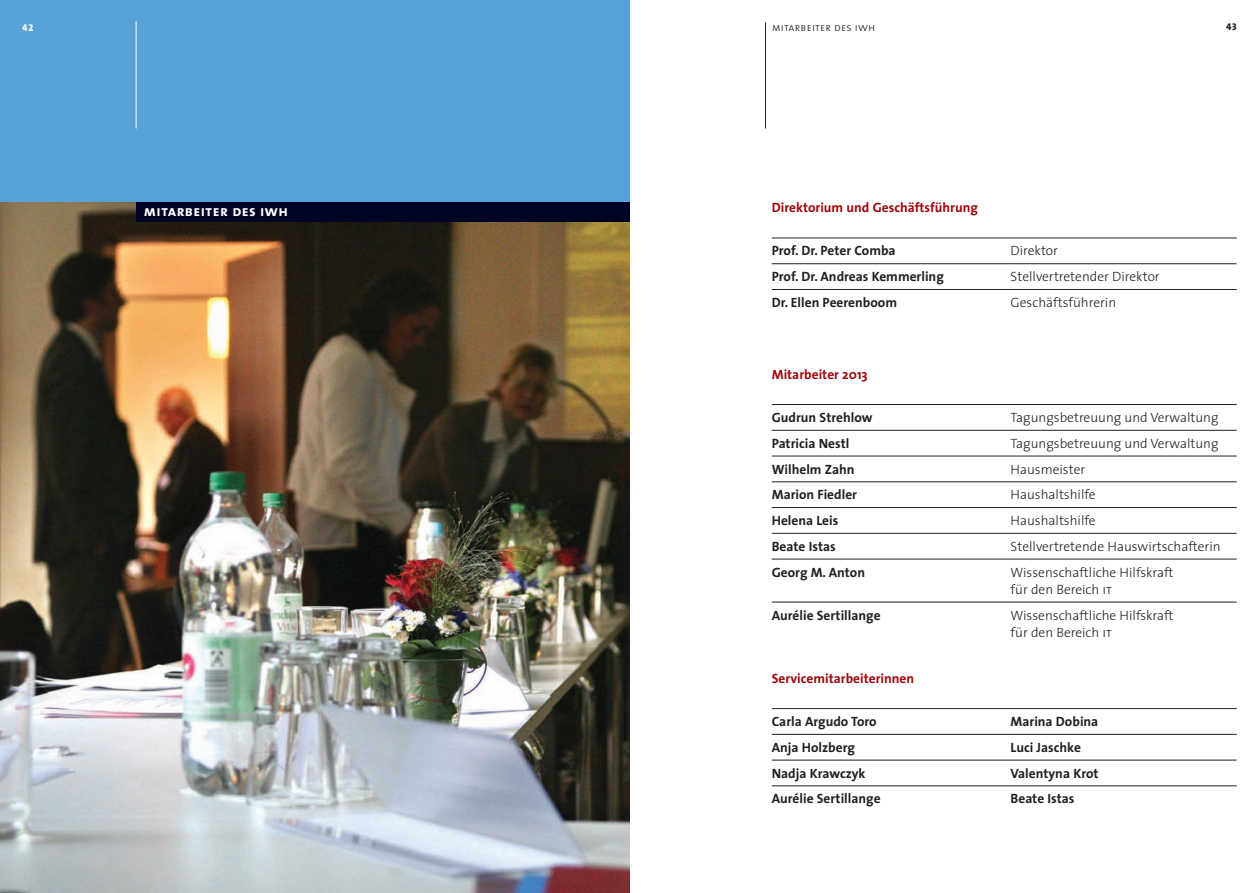
<style>
.page{position:relative;width:1259px;height:893px;background:#fff}
.page>*{position:absolute;margin:0;border:0;box-sizing:border-box;transform-origin:0 0}
.t1{font:15px "The Sans Bold Caps";letter-spacing:.03em;color:#fff}
.t2{font:700 13.5px "The Sans";color:#231f20}
.t3{font:300 13.5px/17.2px "The Sans";color:#231f20}
.t4{font:700 13.5px "The Sans";color:#9d070d}
.t5{font:11.25px "The Sans Light Caps";letter-spacing:.015em;color:#231f20}
.t6{font:9.75px "The Sans Extra Bold Caps";color:#fff}
.t7{font:9.75px "The Sans Extra Bold Caps";color:#231f20}
.s1{font-family:"The Sans Light Caps";font-weight:400}
</style>
<div class="page">
<img style="left:0;top:202px;width:629px;height:691px">
<div style="left:0;top:0;width:629px;height:202px;background:#56a1d8"></div>
<div style="left:136px;top:202px;width:493px;height:20px;background:#000424"></div>
<hr style="left:136px;top:21px;width:1px;height:108px;background:#fff">
<hr style="left:765px;top:22px;width:1px;height:107px;background:#231f20">
<hr style="left:772px;top:238px;width:464px;height:1px;background:#231f20">
<hr style="left:772px;top:263px;width:464px;height:1px;background:#231f20">
<hr style="left:772px;top:289px;width:464px;height:1px;background:#231f20">
<hr style="left:772px;top:404px;width:464px;height:1px;background:#231f20">
<hr style="left:772px;top:430px;width:464px;height:1px;background:#231f20">
<hr style="left:772px;top:456px;width:464px;height:1px;background:#231f20">
<hr style="left:772px;top:482px;width:464px;height:1px;background:#231f20">
<hr style="left:772px;top:507px;width:464px;height:1px;background:#231f20">
<hr style="left:772px;top:533px;width:464px;height:1px;background:#231f20">
<hr style="left:772px;top:559px;width:464px;height:1px;background:#231f20">
<hr style="left:772px;top:602px;width:464px;height:1px;background:#231f20">
<hr style="left:772px;top:708px;width:464px;height:1px;background:#231f20">
<hr style="left:772px;top:734px;width:464px;height:1px;background:#231f20">
<hr style="left:772px;top:760px;width:464px;height:1px;background:#231f20">
<hr style="left:772px;top:786px;width:464px;height:1px;background:#231f20">
<p class="t6" style="left:22px;top:24px;width:12px">42</p>
<p class="t5" style="left:772px;top:23px;width:105px">mitarbeiter des iwh</p>
<p class="t7" style="left:1226px;top:23px;width:12px">43</p>
<p class="t1" style="left:144px;top:206px;width:145px">mitarbeiter des iwh</p>
<p class="t4" style="left:772px;top:203px;width:208px">Direktorium und Geschäftsführung</p>
<p class="t2" style="left:772px;top:246px;width:125px">Prof. Dr. Peter Comba</p>
<p class="t3" style="left:1010px;top:244px;width:49px">Direktor</p>
<p class="t2" style="left:772px;top:271px;width:174px">Prof. Dr. Andreas Kemmerling</p>
<p class="t3" style="left:1010px;top:269px;width:151px">Stellvertretender Direktor</p>
<p class="t2" style="left:772px;top:297px;width:127px">Dr. Ellen Peerenboom</p>
<p class="t3" style="left:1010px;top:295px;width:107px">Geschäftsführerin</p>
<p class="t4" style="left:772px;top:369px;width:98px">Mitarbeiter 2013</p>
<p class="t2" style="left:772px;top:412px;width:102px">Gudrun Strehlow</p>
<p class="t3" style="left:1010px;top:410px;width:209px">Tagungsbetreuung und Verwaltung</p>
<p class="t2" style="left:772px;top:438px;width:79px">Patricia Nestl</p>
<p class="t3" style="left:1010px;top:436px;width:209px">Tagungsbetreuung und Verwaltung</p>
<p class="t2" style="left:772px;top:464px;width:84px">Wilhelm Zahn</p>
<p class="t3" style="left:1010px;top:462px;width:76px">Hausmeister</p>
<p class="t2" style="left:772px;top:489px;width:87px">Marion Fiedler</p>
<p class="t3" style="left:1010px;top:487px;width:87px">Haushaltshilfe</p>
<p class="t2" style="left:772px;top:515px;width:68px">Helena Leis</p>
<p class="t3" style="left:1010px;top:513px;width:87px">Haushaltshilfe</p>
<p class="t2" style="left:772px;top:541px;width:65px">Beate Istas</p>
<p class="t3" style="left:1010px;top:539px;width:212px">Stellvertretende Hauswirtschafterin</p>
<p class="t2" style="left:772px;top:567px;width:95px">Georg M. Anton</p>
<p class="t3" style="left:1010px;top:565px;width:164px">Wissenschaftliche Hilfskraft für den Bereich <span class="s1">it</span></p>
<p class="t2" style="left:772px;top:610px;width:110px">Aurélie Sertillange</p>
<p class="t3" style="left:1010px;top:608px;width:164px">Wissenschaftliche Hilfskraft für den Bereich <span class="s1">it</span></p>
<p class="t4" style="left:772px;top:673px;width:144px">Servicemitarbeiterinnen</p>
<p class="t2" style="left:772px;top:716px;width:106px">Carla Argudo Toro</p>
<p class="t2" style="left:1010px;top:716px;width:89px">Marina Dobina</p>
<p class="t2" style="left:772px;top:742px;width:85px">Anja Holzberg</p>
<p class="t2" style="left:1010px;top:742px;width:72px">Luci Jaschke</p>
<p class="t2" style="left:772px;top:768px;width:95px">Nadja Krawczyk</p>
<p class="t2" style="left:1010px;top:768px;width:89px">Valentyna Krot</p>
<p class="t2" style="left:772px;top:793px;width:110px">Aurélie Sertillange</p>
<p class="t2" style="left:1010px;top:793px;width:65px">Beate Istas</p>
</div>
